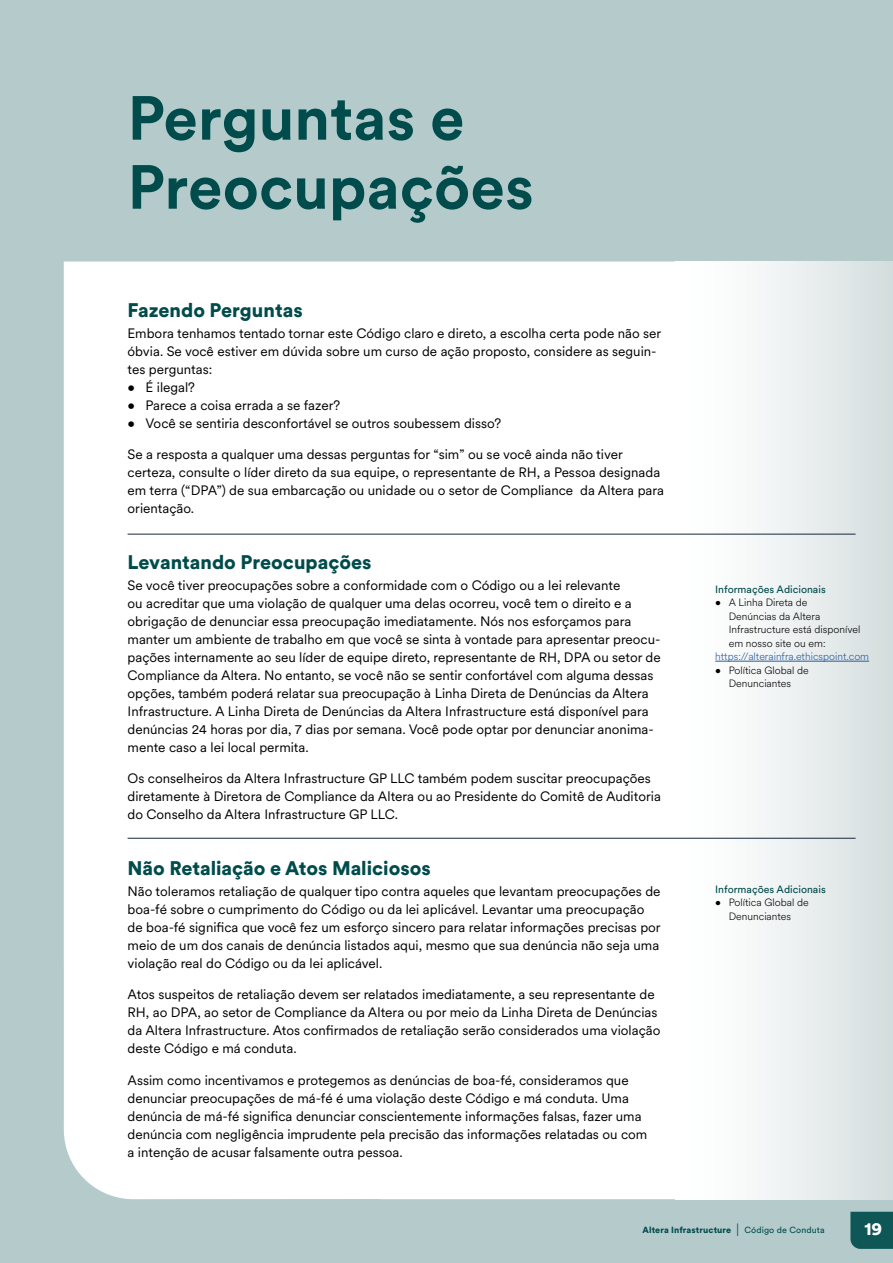
<style>
.page{position:relative;width:893px;height:1263px;background:#b5cbcb}
.page>*{position:absolute;margin:0;border:0;box-sizing:border-box;transform-origin:0 0}
.t1{font:700 61.5px/69px "Circular XX";color:#004b4b}
.t2{font:900 19.5px "Circular XX";color:#004b4b}
.t3{font:900 18px "Circular XX";color:#fff}
.t4{font:13.5px/18px "Circular XX";color:#000}
.t5{font:300 10.5px/13.5px "Circular XX";color:#000;text-align:center}
.t6{font:10.5px "Circular XX";color:#004b4b}
.t7{font:300 10.5px "Circular XX";color:#275b9b}
.t8{font:900 8.85px "Circular XX";letter-spacing:.015em;color:#004b4b}
.s1{font-weight:100;font-size:17.7px}
.s2{font-weight:400}
</style>
<div class="page">
<div style="left:850px;top:1212px;width:43px;height:37px;background:#0f5656"></div>
<div style="left:64px;top:261px;width:611px;height:938px;background:#fff"></div>
<div style="left:675px;top:261px;width:218px;height:938px;background:linear-gradient(to right,#fff,#d7dfe0)"></div>
<hr style="left:128px;top:534px;width:727px;height:1px;background:#14283c">
<hr style="left:128px;top:838px;width:727px;height:1px;background:#14283c">
<hr style="left:715px;top:661px;width:154px;height:1px;background:#275b9b">
<h1 class="t1" style="left:128px;top:81px;width:408px">Perguntas e<br>Preocupações</h1>
<h2 class="t2" style="left:128px;top:296px;width:177px">Fazendo Perguntas</h2>
<p class="t4" style="left:128px;top:323px;width:535px">Embora tenhamos tentado tornar este Código claro e direto, a escolha certa pode não ser óbvia. Se você estiver em dúvida sobre um curso de ação proposto, considere as seguin&shy;tes perguntas:</p>
<p class="t4" style="left:128px;top:377px;width:69px">• É ilegal?</p>
<p class="t4" style="left:128px;top:395px;width:214px">• Parece a coisa errada a se fazer?</p>
<p class="t4" style="left:128px;top:413px;width:375px">• Você se sentiria desconfortável se outros soubessem disso?</p>
<p class="t4" style="left:128px;top:445px;width:538px">Se a resposta a qualquer uma dessas perguntas for “sim” ou se você ainda não tiver certeza, consulte o líder direto da sua equipe, o representante de RH, a Pessoa designada em terra (“DPA”) de sua embarcação ou unidade ou o setor de Compliance da Altera para orientação.</p>
<h2 class="t2" style="left:128px;top:548px;width:246px">Levantando Preocupações</h2>
<p class="t4" style="left:128px;top:575px;width:535px">Se você tiver preocupações sobre a conformidade com o Código ou a lei relevante<br>ou acreditar que uma violação de qualquer uma delas ocorreu, você tem o direito e a obrigação de denunciar essa preocupação imediatamente. Nós nos esforçamos para manter um ambiente de trabalho em que você se sinta à vontade para apresentar preocu&shy;pações internamente ao seu líder de equipe direto, representante de RH, DPA ou setor de Compliance da Altera. No entanto, se você não se sentir confortável com alguma dessas opções, também poderá relatar sua preocupação à Linha Direta de Denúncias da Altera Infrastructure. A Linha Direta de Denúncias da Altera Infrastructure está disponível para denúncias 24 horas por dia, 7 dias por semana. Você pode optar por denunciar anonima&shy;mente caso a lei local permita.</p>
<p class="t4" style="left:128px;top:769px;width:535px">Os conselheiros da Altera Infrastructure GP LLC também podem suscitar preocupações diretamente à Diretora de Compliance da Altera ou ao Presidente do Comitê de Auditoria do Conselho da Altera Infrastructure GP LLC.</p>
<h2 class="t2" style="left:128px;top:854px;width:305px">Não Retaliação e Atos Maliciosos</h2>
<p class="t4" style="left:128px;top:881px;width:535px">Não toleramos retaliação de qualquer tipo contra aqueles que levantam preocupações de boa-fé sobre o cumprimento do Código ou da lei aplicável. Levantar uma preocupação de boa-fé significa que você fez um esforço sincero para relatar informações precisas por meio de um dos canais de denúncia listados aqui, mesmo que sua denúncia não seja uma violação real do Código ou da lei aplicável.</p>
<p class="t4" style="left:128px;top:985px;width:534px">Atos suspeitos de retaliação devem ser relatados imediatamente, a seu representante de RH, ao DPA, ao setor de Compliance da Altera ou por meio da Linha Direta de Denúncias da Altera Infrastructure. Atos confirmados de retaliação serão considerados uma violação deste Código e má conduta.</p>
<p class="t4" style="left:128px;top:1070px;width:521px">Assim como incentivamos e protegemos as denúncias de boa-fé, consideramos que denunciar preocupações de má-fé é uma violação deste Código e má conduta. Uma denúncia de má-fé significa denunciar conscientemente informações falsas, fazer uma denúncia com negligência imprudente pela precisão das informações relatadas ou com a intenção de acusar falsamente outra pessoa.</p>
<p class="t6" style="left:715px;top:582px;width:112px">Informações Adicionais</p>
<p class="t5" style="left:729px;top:595px;width:133px;text-align:left;text-indent:-14px">• A Linha Direta de<br>Denúncias da Altera<br>Infrastructure está disponível em nosso site ou em:</p>
<p class="t7" style="left:715px;top:649px;width:155px">https://alterainfra.ethicspoint.com</p>
<p class="t5" style="left:715px;top:663px;width:95px">• Política Global de<br>Denunciantes</p>
<p class="t6" style="left:715px;top:882px;width:112px">Informações Adicionais</p>
<p class="t5" style="left:715px;top:895px;width:95px">• Política Global de<br>Denunciantes</p>
<p class="t8" style="left:642px;top:1223px;width:184px">Altera Infrastructure <span class="s1">I</span> <span class="s2">Código de Conduta</span></p>
<h3 class="t3" style="left:864px;top:1216px;width:19px">19</h3>
</div>
